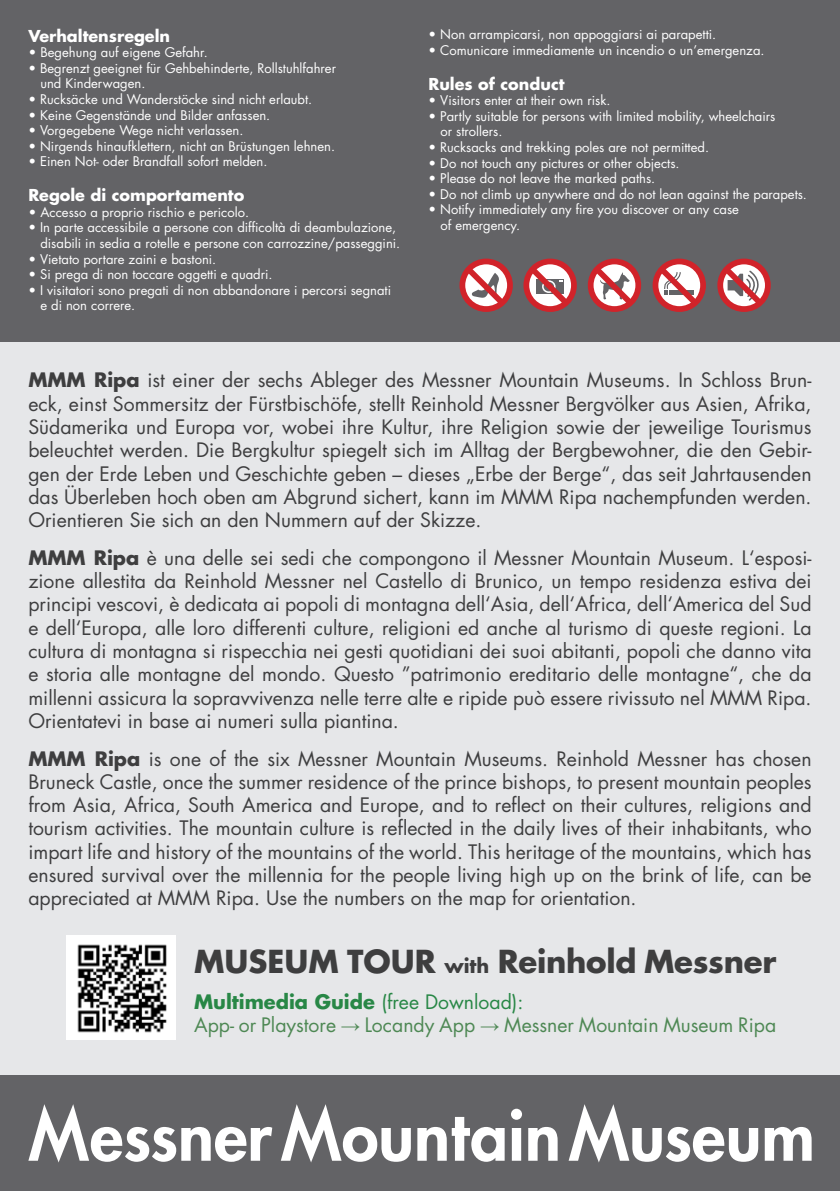
<style>
.page{position:relative;width:840px;height:1191px;background:#fff}
.page>*{position:absolute;margin:0;border:0;box-sizing:border-box;transform-origin:0 0}
.t1{font:700 30.8px "Futura Std";letter-spacing:-.01em;color:#3e3e3f}
.t2{font:19.4px/23.2px "Futura Std";color:#3e3e3f;text-align:justify}
.t3{font:19.4px "Futura Std";color:#4e8854}
.t4{font:700 19.4px "Futura Std";color:#288746}
.t5{font:700 16px "Futura Std";color:#fff}
.t6{font:13px "Futura Std";color:#fff}
.s1{font-weight:300}
.s2{font-weight:700}
.s3{font-size:19.4px}
.s4{font-weight:400}
.s5{font-family:"Century Gothic"}
</style>
<div class="page">
<div style="left:0;top:0;width:839px;height:1191px;background:#636366"></div>
<div style="left:0;top:342px;width:839px;height:732px;background:#e6e7e9"></div>
<svg style="left:764px;top:1127px;width:47px;height:33px"></svg>
<svg style="left:417px;top:1117px;width:87px;height:44px"></svg>
<svg style="left:511px;top:1108px;width:10px;height:52px"></svg>
<svg style="left:528px;top:1127px;width:29px;height:33px"></svg>
<svg style="left:28px;top:1104px;width:244px;height:58px"></svg>
<svg style="left:281px;top:1104px;width:129px;height:58px"></svg>
<svg style="left:568px;top:1104px;width:189px;height:58px"></svg>
<div style="left:459px;top:259px;width:53px;height:53px;border:6px solid #d1232a;border-radius:50%"></div>
<svg style="left:461px;top:262px;width:48px;height:48px"></svg>
<div style="left:523px;top:259px;width:53px;height:53px;border:6px solid #d1232a;border-radius:50%"></div>
<div style="left:587px;top:259px;width:53px;height:53px;border:6px solid #d1232a;border-radius:50%"></div>
<svg style="left:589px;top:262px;width:48px;height:48px"></svg>
<div style="left:652px;top:259px;width:53px;height:53px;border:6px solid #d1232a;border-radius:50%"></div>
<svg style="left:654px;top:262px;width:48px;height:48px;background:#d18c8f"></svg>
<svg style="left:525px;top:262px;width:48px;height:48px"></svg>
<img style="left:67px;top:935px;width:108px;height:105px">
<div style="left:717px;top:259px;width:53px;height:53px;border:6px solid #d1232a;border-radius:50%"></div>
<svg style="left:718px;top:262px;width:49px;height:48px"></svg>
<p class="t5" style="left:28px;top:25px;width:143px">Verhaltensregeln</p>
<p class="t6" style="left:28px;top:44px;width:181px"><span class="s1">•</span> Begehung auf eigene Gefahr.</p>
<p class="t6" style="left:28px;top:60px;width:309px">• Begrenzt geeignet für Gehbehinderte, Rollstuhlfahrer</p>
<p class="t6" style="left:40px;top:75px;width:106px">und Kinderwagen.</p>
<p class="t6" style="left:28px;top:91px;width:285px">• Rucksäcke und Wanderstöcke sind nicht erlaubt.</p>
<p class="t6" style="left:28px;top:106px;width:243px">• Keine Gegenstände und Bilder anfassen.</p>
<p class="t6" style="left:28px;top:122px;width:216px">• Vorgegebene Wege nicht verlassen.</p>
<p class="t6" style="left:28px;top:138px;width:308px">• Nirgends hinaufklettern, nicht an Brüstungen lehnen.</p>
<p class="t6" style="left:28px;top:153px;width:240px">• Einen Not- oder Brandfall sofort melden.</p>
<p class="t5" style="left:28px;top:185px;width:217px">Regole di comportamento</p>
<p class="t6" style="left:28px;top:204px;width:222px"><span class="s1">•</span> Accesso a proprio rischio e pericolo.</p>
<p class="t6" style="left:28px;top:219px;width:369px">• In parte accessibile a persone con difficoltà di deambulazione,</p>
<p class="t6" style="left:40px;top:235px;width:361px">disabili in sedia a rotelle e persone con carrozzine/passeggini.</p>
<p class="t6" style="left:28px;top:250px;width:189px">• Vietato portare zaini e bastoni.</p>
<p class="t6" style="left:28px;top:266px;width:245px">• Si prega di non toccare oggetti e quadri.</p>
<p class="t6" style="left:28px;top:282px;width:364px">• I visitatori sono pregati di non abbandonare i percorsi segnati</p>
<p class="t6" style="left:40px;top:297px;width:96px">e di non correre.</p>
<p class="t6" style="left:428px;top:26px;width:289px">• Non arrampicarsi, non appoggiarsi ai parapetti.</p>
<p class="t6" style="left:428px;top:42px;width:337px">• Comunicare immediamente un incendio o un’emergenza.</p>
<p class="t5" style="left:428px;top:73px;width:137px">Rules of conduct</p>
<p class="t6" style="left:428px;top:92px;width:183px">• Visitors enter at their own risk.</p>
<p class="t6" style="left:428px;top:108px;width:348px">• Partly suitable for persons with limited mobility, wheelchairs</p>
<p class="t6" style="left:440px;top:123px;width:63px">or strollers.</p>
<p class="t6" style="left:428px;top:139px;width:282px">• Rucksacks and trekking poles are not permitted.</p>
<p class="t6" style="left:428px;top:154px;width:252px">• Do not touch any pictures or other objects.</p>
<p class="t6" style="left:428px;top:170px;width:228px">• Please do not leave the marked paths.</p>
<p class="t6" style="left:428px;top:186px;width:380px">• Do not climb up anywhere and do not lean against the parapets.</p>
<p class="t6" style="left:428px;top:201px;width:312px">• Notify immediately any fire you discover or any case</p>
<p class="t6" style="left:440px;top:217px;width:81px">of emergency.</p>
<p class="t2" style="left:28px;top:369px;width:784px"><span class="s2">MMM Ripa</span> ist einer der sechs Ableger des Messner Mountain Museums. In Schloss Brun&shy;eck, einst Sommersitz der Fürstbischöfe, stellt Reinhold Messner Bergvölker aus Asien, Afrika, Südamerika und Europa vor, wobei ihre Kultur, ihre Religion sowie der jeweilige Tourismus beleuchtet werden. Die Bergkultur spiegelt sich im Alltag der Bergbewohner, die den Gebir&shy;gen der Erde Leben und Geschichte geben – dieses „Erbe der Berge“, das seit Jahrtausenden das Überleben hoch oben am Abgrund sichert, kann im MMM Ripa nachempfunden werden.<br>Orientieren Sie sich an den Nummern auf der Skizze.</p>
<p class="t2" style="left:28px;top:546px;width:784px"><span class="s2">MMM Ripa</span> è una delle sei sedi che compongono il Messner Mountain Museum. L‘esposi&shy;zione allestita da Reinhold Messner nel Castello di Brunico, un tempo residenza estiva dei principi vescovi, è dedicata ai popoli di montagna dell‘Asia, dell‘Africa, dell‘America del Sud e dell‘Europa, alle loro differenti culture, religioni ed anche al turismo di queste regioni. La cultura di montagna si rispecchia nei gesti quotidiani dei suoi abitanti, popoli che danno vita e storia alle montagne del mondo. Questo ”patrimonio ereditario delle montagne“, che da millenni assicura la sopravvivenza nelle terre alte e ripide può essere rivissuto nel MMM Ripa.<br>Orientatevi in base ai numeri sulla piantina.</p>
<p class="t2" style="left:28px;top:747px;width:784px"><span class="s2">MMM Ripa</span> is one of the six Messner Mountain Museums. Reinhold Messner has chosen Bruneck Castle, once the summer residence of the prince bishops, to present mountain peoples from Asia, Africa, South America and Europe, and to reflect on their cultures, religions and tourism activities. The mountain culture is reflected in the daily lives of their inhabitants, who impart life and history of the mountains of the world. This heritage of the mountains, which has ensured survival over the millennia for the people living high up on the brink of life, can be appreciated at MMM Ripa. Use the numbers on the map for orientation.</p>
<p class="t1" style="left:194px;top:941px;width:583px">MUSEUM TOUR <span class="s3">with</span> Reinhold Messner</p>
<p class="t4" style="left:194px;top:989px;width:331px">Multimedia Guide <span class="s4">(free Download):</span></p>
<p class="t3" style="left:194px;top:1013px;width:583px">App- or Playstore <span class="s5">→</span> Locandy App <span class="s5">→</span> Messner Mountain Museum Ripa</p>
</div>
